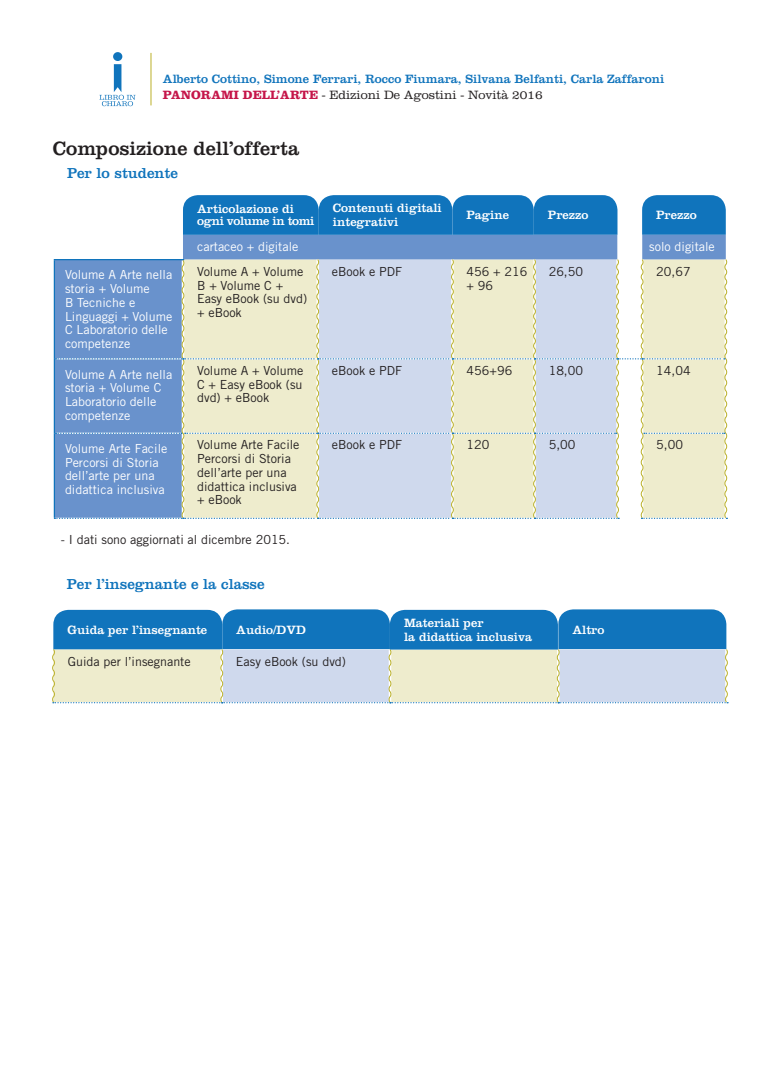
<style>
.page{position:relative;width:780px;height:1088px;background:#fff}
.page>*{position:absolute;margin:0;border:0;box-sizing:border-box;transform-origin:0 0}
.t1{font:20px "Clarendon LT Std";color:#231f20}
.t2{font:15px "Clarendon LT Std";color:#1074bc}
.t3{font:12.5px/13.8px "Trade Gothic LT Std";color:#231f20}
.t4{font:12.5px/13.8px "Trade Gothic LT Std";color:#fff}
.t5{font:12.5px/13.8px "Clarendon LT Std";color:#fff}
.t6{font:12.5px/16.5px "Clarendon LT Std";color:#1074bc}
.t7{font:12.5px "Clarendon LT Std";letter-spacing:-.03em;color:#fff}
.s1{font-weight:700;color:#c5164a}
.s2{font-weight:300;color:#231f20}
</style>
<div class="page">
<hr style="left:150px;top:53px;width:1px;height:52px;background:#bbb12a">
<div style="left:113px;top:52px;width:9px;height:9px;background:#1074bc;border-radius:50%"></div>
<svg style="left:99px;top:64px;width:36px;height:42px"></svg>
<svg style="left:54px;top:195px;width:674px;height:324px;background:#b5c9d6"></svg>
<svg style="left:52px;top:609px;width:676px;height:94px;background:#89b5cf"></svg>
<p class="t6" style="left:163px;top:70px;width:503px">Alberto Cottino, Simone Ferrari, Rocco Fiumara, Silvana Belfanti, Carla Zaffaroni<br><span class="s1">PANORAMI DELL’ARTE</span> <span class="s2">- Edizioni De Agostini - Novità 2016</span></p>
<p class="t1" style="left:53px;top:137px;width:248px">Composizione dell’offerta</p>
<p class="t2" style="left:67px;top:164px;width:112px">Per lo studente</p>
<p class="t5" style="left:197px;top:201px;width:98px">Articolazione di</p>
<p class="t7" style="left:197px;top:213px;width:119px">ogni volume in tomi</p>
<p class="t5" style="left:333px;top:201px;width:110px">Contenuti digitali integrativi</p>
<p class="t5" style="left:466px;top:208px;width:44px">Pagine</p>
<p class="t5" style="left:548px;top:208px;width:42px">Prezzo</p>
<p class="t5" style="left:656px;top:208px;width:42px">Prezzo</p>
<p class="t4" style="left:197px;top:239px;width:103px">cartaceo + digitale</p>
<p class="t4" style="left:649px;top:239px;width:67px">solo digitale</p>
<p class="t4" style="left:65px;top:268px;width:109px">Volume A Arte nella storia + Volume<br>B Tecniche e<br>Linguaggi + Volume<br>C Laboratorio delle competenze</p>
<p class="t3" style="left:197px;top:264px;width:112px">Volume A + Volume<br>B + Volume C +<br>Easy eBook (su dvd) + eBook</p>
<p class="t3" style="left:332px;top:264px;width:72px">eBook e PDF</p>
<p class="t3" style="left:466px;top:264px;width:62px">456 + 216 + 96</p>
<p class="t3" style="left:548px;top:264px;width:36px">26,50</p>
<p class="t3" style="left:656px;top:264px;width:36px">20,67</p>
<p class="t4" style="left:65px;top:367px;width:109px">Volume A Arte nella storia + Volume C<br>Laboratorio delle competenze</p>
<p class="t3" style="left:197px;top:363px;width:108px;text-align:justify">Volume A + Volume C + Easy eBook (su dvd) + eBook</p>
<p class="t3" style="left:332px;top:363px;width:72px">eBook e PDF</p>
<p class="t3" style="left:466px;top:363px;width:47px">456+96</p>
<p class="t3" style="left:548px;top:363px;width:36px">18,00</p>
<p class="t3" style="left:656px;top:363px;width:36px">14,04</p>
<p class="t4" style="left:65px;top:441px;width:104px">Volume Arte Facile<br>Percorsi di Storia dell’arte per una didattica inclusiva</p>
<p class="t3" style="left:197px;top:438px;width:104px">Volume Arte Facile<br>Percorsi di Storia dell’arte per una didattica inclusiva + eBook</p>
<p class="t3" style="left:332px;top:438px;width:72px">eBook e PDF</p>
<p class="t3" style="left:466px;top:438px;width:24px">120</p>
<p class="t3" style="left:548px;top:438px;width:28px">5,00</p>
<p class="t3" style="left:656px;top:438px;width:28px">5,00</p>
<p class="t3" style="left:61px;top:532px;width:231px">- I dati sono aggiornati al dicembre 2015.</p>
<p class="t2" style="left:67px;top:575px;width:199px">Per l’insegnante e la classe</p>
<p class="t5" style="left:67px;top:623px;width:141px">Guida per l’insegnante</p>
<p class="t3" style="left:68px;top:654px;width:124px">Guida per l’insegnante</p>
<p class="t3" style="left:236px;top:654px;width:112px">Easy eBook (su dvd)</p>
<p class="t5" style="left:236px;top:622px;width:71px">Audio/DVD</p>
<p class="t5" style="left:404px;top:616px;width:81px">Materiali per</p>
<p class="t5" style="left:404px;top:630px;width:129px">la didattica inclusiva</p>
<p class="t5" style="left:572px;top:623px;width:33px">Altro</p>
</div>
